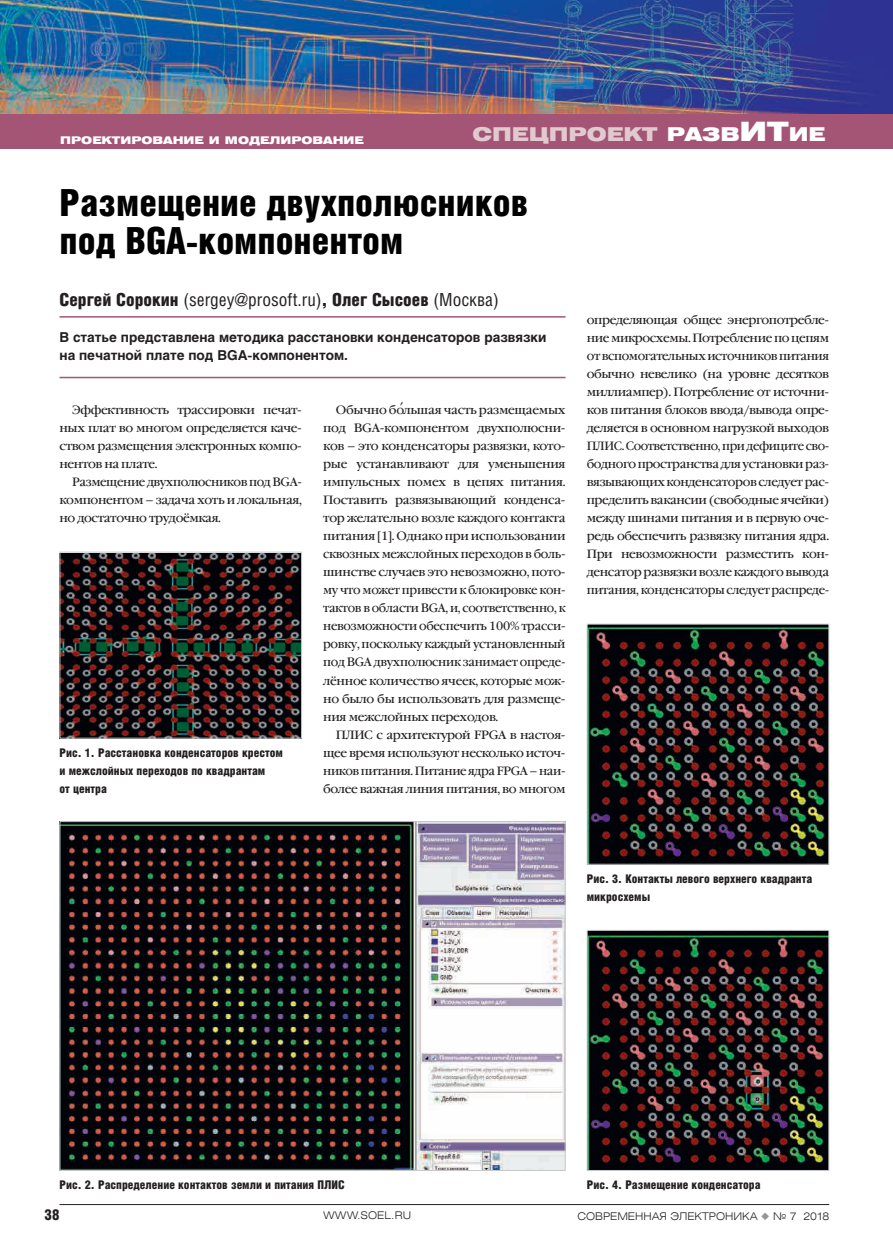
<style>
.page{position:relative;width:893px;height:1251px;background:#fff}
.page>*{position:absolute;margin:0;border:0;box-sizing:border-box;transform-origin:0 0}
.t1{font:37.5px/37.5px "Helios Cond Black C";color:#010101}
.t2{font:18.9px "Helios Ext Black C";color:#e1cacf}
.t3{font:18px "Helios Cond C";color:#231f20}
.t4{font:15px "Helios Cond Black C";color:#231f20}
.t5{font:700 13.5px/18px "Helios C";color:#231f20}
.t6{font:12px/18px "Garamond Book C";letter-spacing:-.035em;color:#231f20;text-align:justify}
.t7{font:12px/18px "Helios Cond Black C";color:#231f20}
.t8{font:10.5px "Helios Ext Light C";color:#231f20}
.t9{font:10.5px "Helios Ext Black C";color:#fff}
.s1{color:#fff}
.s2{font-size:26.55px;color:#fff}
.s3{font-family:"Helios Cond Black C"}
.s4{color:#939598}
</style>
<div class="page">
<hr style="left:60px;top:1203px;width:769px;height:1px;background:#231f20">
<img style="left:0;top:0;width:892px;height:115px">
<div style="left:0;top:115px;width:893px;height:34px;background:#a45475"></div>
<img style="left:892px;top:0;width:1px;height:115px">
<hr style="left:60px;top:377px;width:506px;height:1px;background:#a45475">
<hr style="left:60px;top:316px;width:506px;height:1px;background:#a45475">
<img style="left:62px;top:553px;width:238px;height:183px">
<div style="left:60px;top:551px;width:242px;height:187px;border:1px solid #c7c8ca"></div>
<img style="left:62px;top:823px;width:502px;height:345px">
<img style="left:589px;top:625px;width:238px;height:237px">
<div style="left:587px;top:623px;width:242px;height:241px;border:1px solid #c7c8ca"></div>
<img style="left:589px;top:931px;width:238px;height:237px">
<div style="left:587px;top:929px;width:242px;height:241px;border:1px solid #c7c8ca"></div>
<p class="t9" style="left:60px;top:134px;width:305px">П роектирование и моделирование</p>
<h2 class="t2" style="left:472px;top:123px;width:354px">Спецпроект <span class="s1">разв</span><span class="s2">ит</span><span class="s1">ие</span></h2>
<h1 class="t1" style="left:60px;top:183px;width:470px">Размещение двухполюсников под BGA-компонентом</h1>
<h3 class="t3" style="left:60px;top:289px;width:441px"><span class="s3">Сергей Сорокин</span> (sergey@prosoft.ru)<span class="s3">, Олег Сысоев</span> (Москва)</h3>
<p class="t5" style="left:60px;top:328px;width:488px">В статье представлена методика расстановки конденсаторов развязки на печатной плате под BGA-компонентом.</p>
<p class="t6" style="left:60px;top:401px;width:244px;text-indent:13px">Эффективность трассировки печат&shy;ных плат во многом определяется каче&shy;ством размещения электронных компо&shy;нентов на плате.</p>
<p class="t6" style="left:60px;top:473px;width:244px;text-indent:13px">Размещение двухполюсников под BGA&shy;компонентом – задача хоть и локальная, но достаточно трудоёмкая.</p>
<p class="t7" style="left:60px;top:743px;width:225px">Рис. 1. Расстановка конденсаторов крестом и межслойных переходов по квадрантам<br>от центра</p>
<p class="t6" style="left:323px;top:401px;width:244px;text-indent:13px">Обычно большая часть размещаемых под BGA-компонентом двухполюсни&shy;ков – это конденсаторы развязки, кото&shy;рые устанавливают для уменьшения импульсных помех в цепях питания.<br>Поставить развязывающий конденса&shy;тор желательно возле каждого контакта питания [1]. Однако при использовании сквозных межслойных переходов в боль&shy;шинстве случаев это невозможно, пото&shy;му что может привести к блокировке кон&shy;тактов в области BGA, и, соответственно, к невозможности обеспечить 100% трасси&shy;ровку, поскольку каждый установленный под BGA двухполюсник занимает опреде&shy;лённое количество ячеек, которые мож&shy;но было бы использовать для размеще&shy;ния межслойных переходов.</p>
<p class="t6" style="left:323px;top:725px;width:244px;text-indent:13px">ПЛИС с архитектурой FPGA в настоя&shy;щее время используют несколько источ&shy;ников питания. Питание ядра FPGA – наи&shy;более важная линия питания, во многом</p>
<p class="t6" style="left:587px;top:311px;width:244px">определяющая общее энергопотребле&shy;ние микросхемы. Потребление по цепям от вспомогательных источников питания обычно невелико (на уровне десятков миллиампер). Потребление от источни&shy;ков питания блоков ввода/вывода опре&shy;деляется в основном нагрузкой выходов ПЛИС. Соответственно, при дефиците сво&shy;бодного пространства для установки раз&shy;вязывающих конденсаторов следует рас&shy;пределить вакансии (свободные ячейки) между шинами питания и в первую оче&shy;редь обеспечить развязку питания ядра.<br>При невозможности разместить кон&shy;денсатор развязки возле каждого вывода питания, конденсаторы следует распреде-</p>
<p class="t7" style="left:587px;top:869px;width:227px">Рис. 3. Контакты левого верхнего квадранта микросхемы</p>
<p class="t7" style="left:60px;top:1175px;width:287px">Рис. 2. Распределение контактов земли и питания ПЛИС</p>
<p class="t7" style="left:587px;top:1175px;width:175px">Рис. 4. Размещение конденсатора</p>
<p class="t4" style="left:44px;top:1205px;width:17px">38</p>
<p class="t8" style="left:323px;top:1208px;width:89px">WWW.SOEL.RU</p>
<p class="t8" style="left:578px;top:1208px;width:253px">СОВРЕМЕННАЯ ЭЛЕКТРОНИКА <span class="s4">◆</span> № 7 2018</p>
</div>
